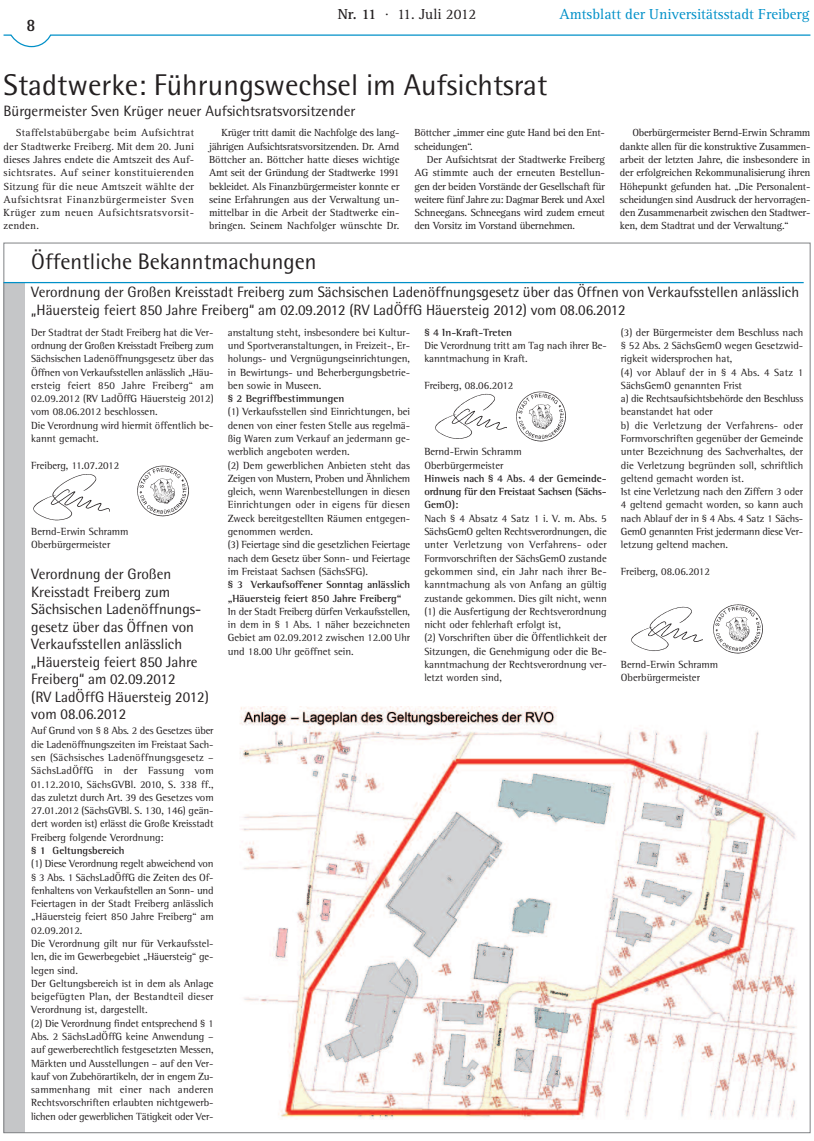
<style>
.page{position:relative;width:814px;height:1141px;background:#fff}
.page>*{position:absolute;margin:0;border:0;box-sizing:border-box;transform-origin:0 0}
.t1{font:30px "Rotis Semi Sans";color:#231f20}
.t2{font:22.5px "Rotis Semi Sans";color:#231f20}
.t3{font:700 17.5px "Rotis Semi Sans";color:#231f20;scale:.95 1}
.t4{font:15px/17.5px "Rotis Semi Sans";color:#231f20}
.t5{font:15px "Rotis Serif";color:#0090c8}
.t6{font:15px "Rotis Serif";color:#231f20}
.t7{font:10.62px/13.2px "Rotis Semi Serif";color:#231f20}
.t8{font:10.62px/13.2px "Rotis Serif";letter-spacing:-.02em;color:#231f20;text-align:justify}
.t9{font:700 10.62px/13.2px "Rotis Semi Serif";color:#231f20}
.s1{font-weight:700}
</style>
<div class="page">
<svg style="left:3px;top:34px;width:808px;height:14px"></svg>
<div style="left:4px;top:283px;width:21px;height:850px;background:#c5c6c8"></div>
<hr style="left:4px;top:282px;width:800px;height:1px;background:#0090c8">
<img style="left:33px;top:474px;width:77px;height:47px">
<img style="left:137px;top:465px;width:52px;height:52px">
<img style="left:435px;top:393px;width:71px;height:46px">
<img style="left:516px;top:392px;width:50px;height:50px">
<img style="left:631px;top:606px;width:72px;height:45px">
<img style="left:713px;top:604px;width:50px;height:50px">
<img style="left:239px;top:706px;width:558px;height:414px">
<h3 class="t3" style="left:27px;top:19px;width:11px">8</h3>
<h3 class="t6" style="left:338px;top:9px;width:140px"><span class="s1">Nr. 11</span> · 11. Juli 2012</h3>
<h3 class="t5" style="left:560px;top:9px;width:252px">Amtsblatt der Universitätsstadt Freiberg</h3>
<h1 class="t1" style="left:4px;top:74px;width:545px">Stadtwerke: Führungswechsel im Aufsichtsrat</h1>
<h3 class="t4" style="left:4px;top:104px;width:353px">Bürgermeister Sven Krüger neuer Aufsichtsratsvorsitzender</h3>
<p class="t8" style="left:4px;top:127px;width:192px;text-indent:12px">Staffelstabübergabe beim Aufsichtrat der Stadtwerke Freiberg. Mit dem 20. Juni dieses Jahres endete die Amtszeit des Auf&shy;sichtsrates. Auf seiner konstituierenden Sitzung für die neue Amtszeit wählte der Aufsichtsrat Finanzbürgermeister Sven Krüger zum neuen Aufsichtsratsvorsit&shy;zenden.</p>
<p class="t8" style="left:209px;top:127px;width:192px;text-indent:12px">Krüger tritt damit die Nachfolge des lang&shy;jährigen Aufsichtsratsvorsitzenden. Dr. Arnd Böttcher an. Böttcher hatte dieses wichtige Amt seit der Gründung der Stadtwerke 1991 bekleidet. Als Finanzbürgermeister konnte er seine Erfahrungen aus der Verwaltung un&shy;mittelbar in die Arbeit der Stadtwerke ein&shy;bringen. Seinem Nachfolger wünschte Dr.</p>
<p class="t8" style="left:414px;top:127px;width:192px">Böttcher „immer eine gute Hand bei den Ent&shy;scheidungen“.</p>
<p class="t8" style="left:414px;top:154px;width:192px;text-indent:12px">Der Aufsichtsrat der Stadtwerke Freiberg AG stimmte auch der erneuten Bestellun&shy;gen der beiden Vorstände der Gesellschaft für weitere fünf Jahre zu: Dagmar Berek und Axel Schneegans. Schneegans wird zudem erneut den Vorsitz im Vorstand übernehmen.</p>
<p class="t8" style="left:620px;top:127px;width:192px;text-indent:12px">Oberbürgermeister Bernd-Erwin Schramm dankte allen für die konstruktive Zusammen&shy;arbeit der letzten Jahre, die insbesondere in der erfolgreichen Rekommunalisierung ihren Höhepunkt gefunden hat. „Die Personalent&shy;scheidungen sind Ausdruck der hervorragen&shy;den Zusammenarbeit zwischen den Stadtwer&shy;ken, dem Stadtrat und der Verwaltung.“</p>
<h2 class="t2" style="left:31px;top:254px;width:287px">Öffentliche Bekanntmachungen</h2>
<h3 class="t4" style="left:31px;top:285px;width:769px">Verordnung der Großen Kreisstadt Freiberg zum Sächsischen Ladenöffnungsgesetz über das Öffnen von Verkaufsstellen anlässlich „Häuersteig feiert 850 Jahre Freiberg“ am 02.09.2012 (RV LadÖffG Häuersteig 2012) vom 08.06.2012</h3>
<p class="t7" style="left:31px;top:327px;width:184px">Der Stadtrat der Stadt Freiberg hat die Ver&shy;ordnung der Großen Kreisstadt Freiberg zum Sächsischen Ladenöffnungsgesetz über das Öffnen von Verkaufsstellen anlässlich „Häu&shy;ersteig feiert 850 Jahre Freiberg“ am 02.09.2012 (RV LadÖffG Häuersteig 2012) vom 08.06.2012 beschlossen.<br>Die Verordnung wird hiermit öffentlich be&shy;kannt gemacht.</p>
<p class="t7" style="left:31px;top:459px;width:90px">Freiberg, 11.07.2012</p>
<p class="t7" style="left:621px;top:327px;width:184px">(3) der Bürgermeister dem Beschluss nach § 52 Abs. 2 SächsGemO wegen Gesetzwid&shy;rigkeit widersprochen hat,<br>(4) vor Ablauf der in § 4 Abs. 4 Satz 1<br>SächsGemO genannten Frist<br>a) die Rechtsaufsichtsbehörde den Beschluss beanstandet hat oder<br>b) die Verletzung der Verfahrens- oder Formvorschriften gegenüber der Gemeinde unter Bezeichnung des Sachverhaltes, der die Verletzung begründen soll, schriftlich geltend gemacht worden ist.<br>Ist eine Verletzung nach den Ziffern 3 oder 4 geltend gemacht worden, so kann auch nach Ablauf der in § 4 Abs. 4 Satz 1 Sächs-GemO genannten Frist jedermann diese Ver&shy;letzung geltend machen.</p>
<p class="t7" style="left:621px;top:566px;width:90px">Freiberg, 08.06.2012</p>
<p class="t7" style="left:228px;top:327px;width:184px;text-align:justify">anstaltung steht, insbesondere bei Kultur&shy;und Sportveranstaltungen, in Freizeit-, Er&shy;holungs- und Vergnügungseinrichtungen, in Bewirtungs- und Beherbergungsbetrie&shy;ben sowie in Museen.</p>
<p class="t9" style="left:228px;top:393px;width:118px">§ 2 Begriffbestimmungen</p>
<p class="t7" style="left:228px;top:406px;width:184px">(1) Verkaufsstellen sind Einrichtungen, bei denen von einer festen Stelle aus regelmä&shy;ßig Waren zum Verkauf an jedermann ge&shy;werblich angeboten werden.<br>(2) Dem gewerblichen Anbieten steht das Zeigen von Mustern, Proben und Ähnlichem gleich, wenn Warenbestellungen in diesen Einrichtungen oder in eigens für diesen Zweck bereitgestellten Räumen entgegen&shy;genommen werden.<br>(3) Feiertage sind die gesetzlichen Feiertage nach dem Gesetz über Sonn- und Feiertage im Freistaat Sachsen (SächsSFG).</p>
<p class="t9" style="left:228px;top:579px;width:184px">§ 3 Verkaufsoffener Sonntag anlässlich „Häuersteig feiert 850 Jahre Freiberg“</p>
<p class="t7" style="left:228px;top:606px;width:184px;text-align:justify">In der Stadt Freiberg dürfen Verkaufsstellen, in dem in § 1 Abs. 1 näher bezeichneten Gebiet am 02.09.2012 zwischen 12.00 Uhr und 18.00 Uhr geöffnet sein.</p>
<p class="t9" style="left:424px;top:327px;width:89px">§ 4 In-Kraft-Treten</p>
<p class="t7" style="left:424px;top:340px;width:184px">Die Verordnung tritt am Tag nach ihrer Be&shy;kanntmachung in Kraft.</p>
<p class="t7" style="left:424px;top:380px;width:90px">Freiberg, 08.06.2012</p>
<p class="t7" style="left:424px;top:446px;width:99px">Bernd-Erwin Schramm<br>Oberbürgermeister</p>
<p class="t9" style="left:424px;top:473px;width:184px;text-align:justify">Hinweis nach § 4 Abs. 4 der Gemeinde&shy;ordnung für den Freistaat Sachsen (Sächs-GemO):</p>
<p class="t7" style="left:424px;top:513px;width:184px">Nach § 4 Absatz 4 Satz 1 i. V. m. Abs. 5<br>SächsGemO gelten Rechtsverordnungen, die unter Verletzung von Verfahrens- oder Formvorschriften der SächsGemO zustande gekommen sind, ein Jahr nach ihrer Be&shy;kanntmachung als von Anfang an gültig zustande gekommen. Dies gilt nicht, wenn (1) die Ausfertigung der Rechtsverordnung nicht oder fehlerhaft erfolgt ist,<br>(2) Vorschriften über die Öffentlichkeit der Sitzungen, die Genehmigung oder die Be&shy;kanntmachung der Rechtsverordnung ver&shy;letzt worden sind,</p>
<p class="t7" style="left:31px;top:526px;width:99px">Bernd-Erwin Schramm<br>Oberbürgermeister</p>
<h3 class="t4" style="left:31px;top:567px;width:179px">Verordnung der Großen<br>Kreisstadt Freiberg zum<br>Sächsischen Ladenöffnungs&shy;gesetz über das Öffnen von<br>Verkaufsstellen anlässlich „Häuersteig feiert 850 Jahre<br>Freiberg“ am 02.09.2012<br>(RV LadÖffG Häuersteig 2012) vom 08.06.2012</h3>
<p class="t7" style="left:31px;top:725px;width:184px;text-align:justify">Auf Grund von § 8 Abs. 2 des Gesetzes über die Ladenöffnungszeiten im Freistaat Sach&shy;sen (Sächsisches Ladenöffnungsgesetz – SächsLadÖffG in der Fassung vom 01.12.2010, SächsGVBl. 2010, S. 338 ff., das zuletzt durch Art. 39 des Gesetzes vom 27.01.2012 (SächsGVBl. S. 130, 146) geän&shy;dert worden ist) erlässt die Große Kreisstadt Freiberg folgende Verordnung:</p>
<p class="t9" style="left:31px;top:845px;width:95px">§ 1 Geltungsbereich</p>
<p class="t7" style="left:31px;top:858px;width:184px">(1) Diese Verordnung regelt abweichend von § 3 Abs. 1 SächsLadÖffG die Zeiten des Of&shy;fenhaltens von Verkaufstellen an Sonn- und Feiertagen in der Stadt Freiberg anlässlich „Häuersteig feiert 850 Jahre Freiberg“ am 02.09.2012.<br>Die Verordnung gilt nur für Verkaufsstel&shy;len, die im Gewerbegebiet „Häuersteig“ ge&shy;legen sind.<br>Der Geltungsbereich ist in dem als Anlage beigefügten Plan, der Bestandteil dieser Verordnung ist, dargestellt.<br>(2) Die Verordnung findet entsprechend § 1<br>Abs. 2 SächsLadÖffG keine Anwendung – auf gewerberechtlich festgesetzten Messen, Märkten und Ausstellungen – auf den Ver&shy;kauf von Zubehörartikeln, der in engem Zu&shy;sammenhang mit einer nach anderen Rechtsvorschriften erlaubten nichtgewerb&shy;lichen oder gewerblichen Tätigkeit oder Ver-</p>
<p class="t7" style="left:621px;top:659px;width:99px">Bernd-Erwin Schramm<br>Oberbürgermeister</p>
</div>
